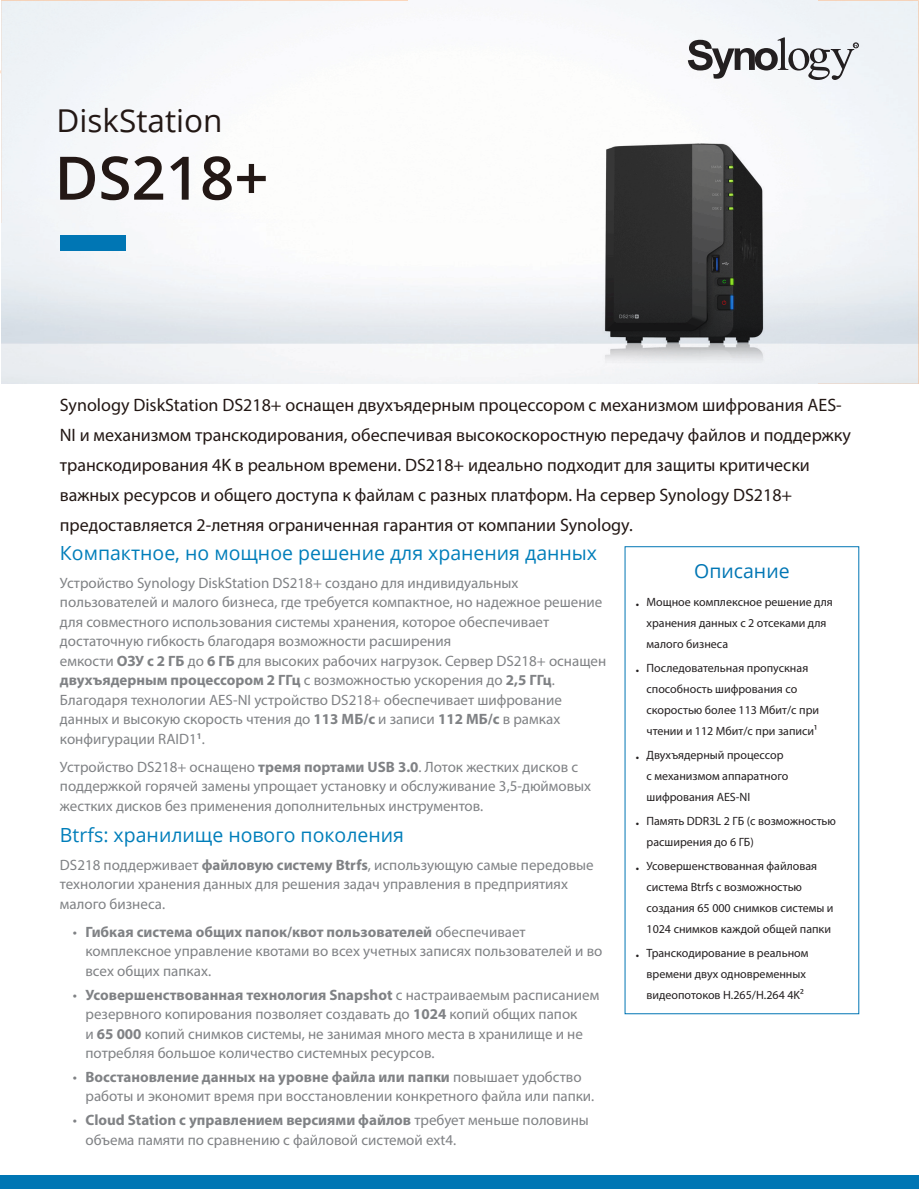
<style>
.page{position:relative;width:919px;height:1189px;background:#fff}
.page>*{position:absolute;margin:0;border:0;box-sizing:border-box;transform-origin:0 0}
.Model_Name{font:600 60px "Open Sans";color:#231815}
.Product_Type{font:31.5px "Open Sans";color:#231815}
.Chapter_Title_1{font:19.5px "Open Sans";color:#007eba}
.Body_Content{font:19.5px "Open Sans";color:#007eba}
.Selling_Title{font:19.5px "Open Sans";color:#0076b4}
.Introduction{font:18px/30px "Myriad Pro";color:#231815}
.Body_Content-2{font:15px/19.5px "Myriad Pro";color:#808285}
.t1{font:12px/21px "Myriad Pro";color:#231f20}
.s1{font-weight:700}
</style>
<div class="page">
<div style="left:0;top:1175px;width:918px;height:13px;background:#0076b4"></div>
<img style="left:1px;top:0;width:918px;height:384px">
<svg style="left:688px;top:37px;width:171px;height:43px"></svg>
<div style="left:60px;top:235px;width:66px;height:15px;background:#0076b4"></div>
<img style="left:561px;top:137px;width:247px;height:233px">
<p class="Product_Type" style="left:57px;top:99px;width:167px">DiskStation</p>
<p class="Model_Name" style="left:54px;top:137px;width:216px">DS218+</p>
<p class="Introduction" style="left:60px;top:389px;width:793px">Synology DiskStation DS218+ оснащен двухъядерным процессором с механизмом шифрования AES-NI и механизмом транскодирования, обеспечивая высокоскоростную передачу файлов и поддержку транскодирования 4K в реальном времени. DS218+ идеально подходит для защиты критически важных ресурсов и общего доступа к файлам с разных платформ. На сервер Synology DS218+ предоставляется 2-летняя ограниченная гарантия от компании Synology.</p>
<p class="Chapter_Title_1" style="left:60px;top:539px;width:539px">Компактное, но мощное решение для хранения данных</p>
<p class="Body_Content-2" style="left:60px;top:573px;width:548px">Устройство Synology DiskStation DS218+ создано для индивидуальных пользователей и малого бизнеса, где требуется компактное, но надежное решение для совместного использования системы хранения, которое обеспечивает достаточную гибкость благодаря возможности расширения<br>емкости <span class="s1">ОЗУ с 2 ГБ</span> до <span class="s1">6 ГБ</span> для высоких рабочих нагрузок. Сервер DS218+ оснащен <span class="s1">двухъядерным процессором 2 ГГц</span> с возможностью ускорения до <span class="s1">2,5 ГГц</span>.<br>Благодаря технологии AES-NI устройство DS218+ обеспечивает шифрование данных и высокую скорость чтения до <span class="s1">113 МБ/с</span> и записи <span class="s1">112 МБ/с</span> в рамках конфигурации RAID1<sup>1</sup>.</p>
<p class="Body_Content-2" style="left:60px;top:757px;width:533px">Устройство DS218+ оснащено <span class="s1">тремя портами USB 3.0</span>. Лоток жестких дисков с поддержкой горячей замены упрощает установку и обслуживание 3,5-дюймовых жестких дисков без применения дополнительных инструментов.</p>
<p class="Body_Content" style="left:60px;top:821px;width:345px">Btrfs: хранилище нового поколения</p>
<p class="Body_Content-2" style="left:60px;top:855px;width:535px">DS218 поддерживает <span class="s1">файловую систему Btrfs</span>, использующую самые передовые технологии хранения данных для решения задач управления в предприятиях малого бизнеса.</p>
<p class="Body_Content-2" style="left:85px;top:922px;width:518px;text-indent:-13px">• <span class="s1">Гибкая система общих папок/квот пользователей</span> обеспечивает комплексное управление квотами во всех учетных записях пользователей и во всех общих папках.</p>
<p class="Body_Content-2" style="left:85px;top:985px;width:515px;text-indent:-13px">• <span class="s1">Усовершенствованная технология Snapshot</span> с настраиваемым расписанием резервного копирования позволяет создавать до <span class="s1">1024</span> копий общих папок<br>и <span class="s1">65 000</span> копий снимков системы, не занимая много места в хранилище и не потребляя большое количество системных ресурсов.</p>
<p class="Body_Content-2" style="left:85px;top:1067px;width:510px;text-indent:-13px">• <span class="s1">Восстановление данных на уровне файла или папки</span> повышает удобство работы и экономит время при восстановлении конкретного файла или папки.</p>
<p class="Body_Content-2" style="left:85px;top:1110px;width:505px;text-indent:-13px">• <span class="s1">Cloud Station с управлением версиями файлов</span> требует меньше половины объема памяти по сравнению с файловой системой ext4.</p>
<p class="Selling_Title" style="left:694px;top:558px;width:97px">Описание</p>
<p class="t1" style="left:646px;top:591px;width:188px;text-indent:-11px">• Мощное комплексное решение для хранения данных с 2 отсеками для малого бизнеса</p>
<p class="t1" style="left:646px;top:657px;width:174px;text-indent:-11px">• Последовательная пропускная способность шифрования со скоростью более 113 Мбит/с при чтении и 112 Мбит/с при записи1</p>
<p class="t1" style="left:646px;top:744px;width:143px;text-indent:-11px">• Двухъядерный процессор с механизмом аппаратного шифрования AES-NI</p>
<p class="t1" style="left:646px;top:810px;width:191px;text-indent:-11px">• Память DDR3L 2 ГБ (с возможностью расширения до 6 ГБ)</p>
<p class="t1" style="left:646px;top:855px;width:189px;text-indent:-11px">• Усовершенствованная файловая система Btrfs с возможностью создания 65 000 снимков системы и<br>1024 снимков каждой общей папки</p>
<p class="t1" style="left:646px;top:942px;width:163px;text-indent:-11px">• Транскодирование в реальном времени двух одновременных видеопотоков H.265/H.264 4K2</p>
</div>
